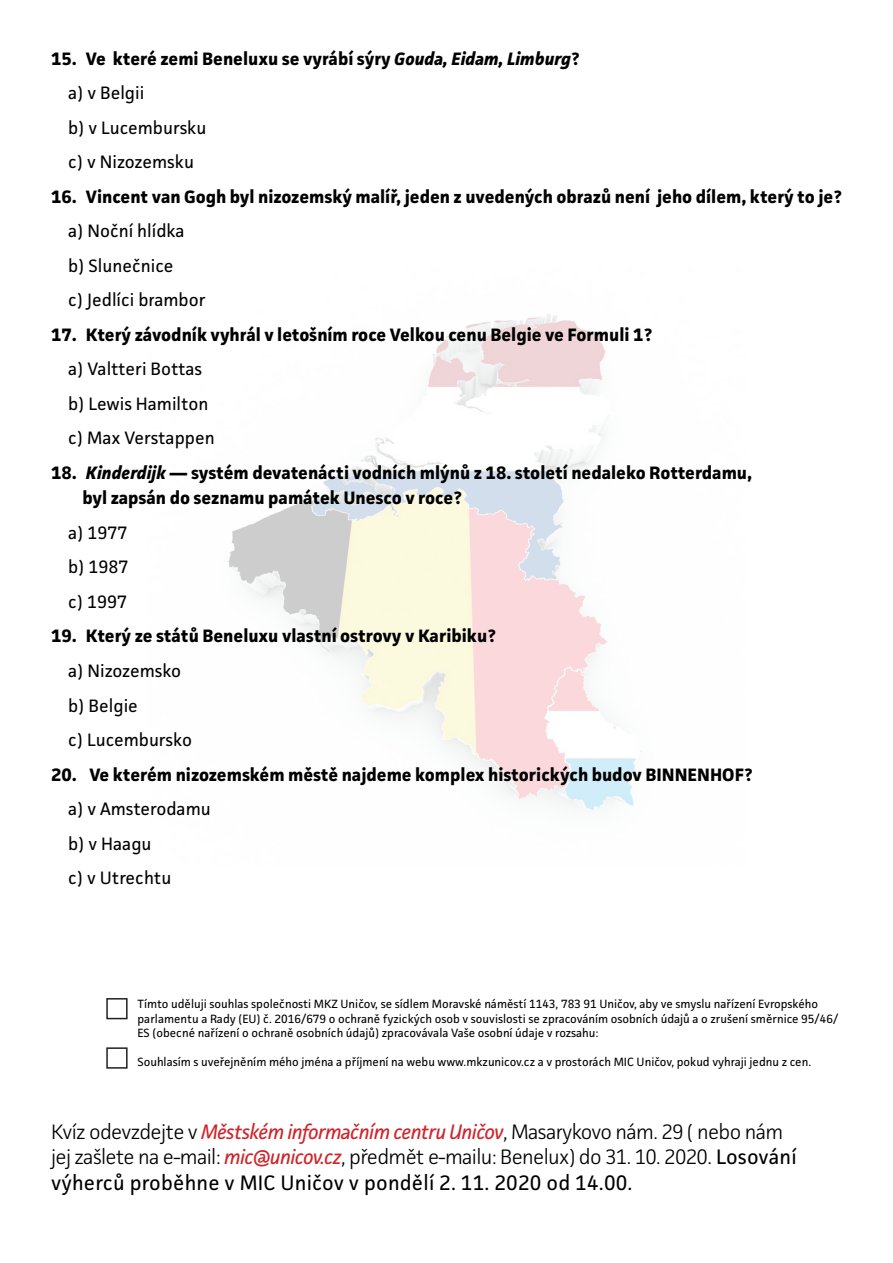
<style>
.page{position:relative;width:893px;height:1263px;background:#fff}
.page>*{position:absolute;margin:0;border:0;box-sizing:border-box;transform-origin:0 0}
.t1{font:300 21px/25.5px "Facit";letter-spacing:-.03em;color:#000}
.t2{font:700 18px/25.5px "Facit";color:#000}
.t3{font:18px/34.5px "Facit";color:#000}
.t4{font:12px/14.4px "Facit";color:#000}
.s1{font-weight:700}
.s2{font-weight:700;font-style:italic}
.s3{font-style:italic}
.s4{font-weight:400;font-style:italic;color:#d1232a}
.s5{font-weight:400}
</style>
<div class="page">
<img style="left:228px;top:314px;width:413px;height:497px">
<div style="left:106px;top:1047px;width:22px;height:22px;border:2px solid #231f20"></div>
<div style="left:106px;top:998px;width:22px;height:21px;border:2px solid #231f20"></div>
<h2 class="t3" style="left:68px;top:41px;width:513px;text-indent:-17px"><span class="s1">15. Ve které zemi Beneluxu se vyrábí sýry</span> <span class="s2">Gouda, Eidam, Limburg</span><span class="s1">? </span>a) v Belgii<br>b) v Lucembursku<br>c) v Nizozemsku</h2>
<h2 class="t2" style="left:51px;top:183px;width:792px">16. Vincent van Gogh byl nizozemský malíř, jeden z uvedených obrazů není jeho dílem, který to je?</h2>
<h2 class="t3" style="left:68px;top:213px;width:139px">a) Noční hlídka<br>b) Slunečnice<br>c) Jedlíci brambor</h2>
<h2 class="t2" style="left:51px;top:322px;width:602px">17. Který závodník vyhrál v letošním roce Velkou cenu Belgie ve Formuli 1?</h2>
<h2 class="t3" style="left:68px;top:352px;width:148px">a) Valtteri Bottas b) Lewis Hamilton c) Max Verstappen</h2>
<h2 class="t2" style="left:82px;top:460px;width:671px;text-indent:-31px">18. <span class="s3">Kinderdijk</span> — systém devatenácti vodních mlýnů z 18. století nedaleko Rotterdamu, byl zapsán do seznamu památek Unesco v roce?</h2>
<h2 class="t3" style="left:68px;top:515px;width:62px;text-align:justify">a) 1977 b) 1987 c) 1997</h2>
<h2 class="t2" style="left:51px;top:623px;width:446px">19. Který ze států Beneluxu vlastní ostrovy v Karibiku?</h2>
<h2 class="t3" style="left:68px;top:653px;width:125px">a) Nizozemsko b) Belgie<br>c) Lucembursko</h2>
<h2 class="t2" style="left:51px;top:761px;width:703px">20. Ve kterém nizozemském městě najdeme komplex historických budov BINNENHOF?</h2>
<h2 class="t3" style="left:68px;top:791px;width:144px">a) v Amsterodamu b) v Haagu<br>c) v Utrechtu</h2>
<p class="t4" style="left:137px;top:997px;width:702px">Tímto uděluji souhlas společnosti MKZ Uničov, se sídlem Moravské náměstí 1143, 783 91 Uničov, aby ve smyslu nařízení Evropského parlamentu a Rady (EU) č. 2016/679 o ochraně fyzických osob v souvislosti se zpracováním osobních údajů a o zrušení směrnice 95/46/<br>ES (obecné nařízení o ochraně osobních údajů) zpracovávala Vaše osobní údaje v rozsahu:</p>
<p class="t4" style="left:137px;top:1054px;width:675px">Souhlasím s uveřejněním mého jména a příjmení na webu www.mkzunicov.cz a v prostorách MIC Uničov, pokud vyhraji jednu z cen.</p>
<h1 class="t1" style="left:51px;top:1118px;width:747px">Kvíz odevzdejte v <span class="s4">Městském informačním centru Uničov</span>, Masarykovo nám. 29 ( nebo nám jej zašlete na e-mail: <span class="s4">mic@unicov.cz</span>, předmět e-mailu: Benelux) do 31. 10. 2020. <span class="s5">Losování výherců proběhne v MIC Uničov v pondělí 2. 11. 2020 od 14.00.</span></h1>
</div>
